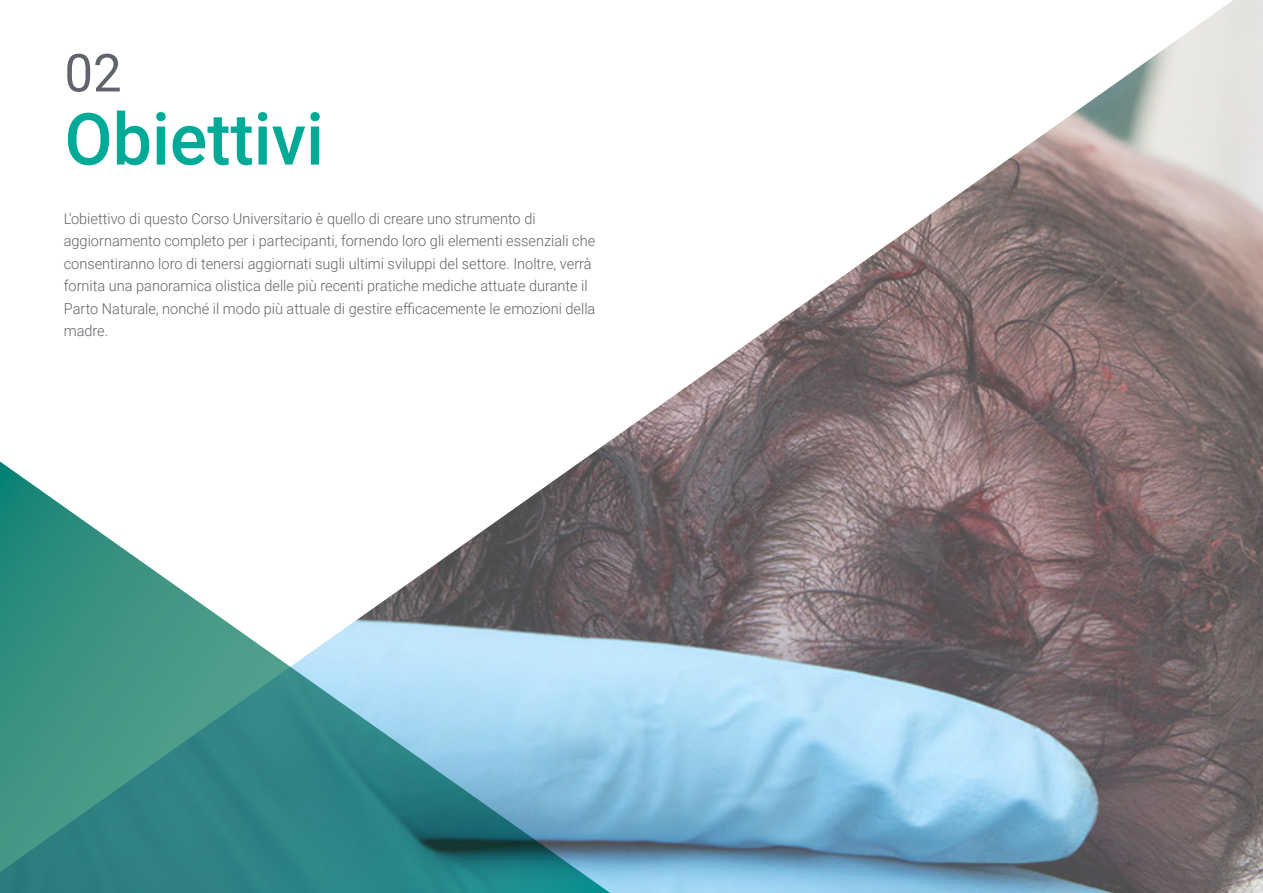
<style>
.page{position:relative;width:1263px;height:893px;background:#fff}
.page>*{position:absolute;margin:0;border:0;box-sizing:border-box;transform-origin:0 0}
.t1{font:500 72px "Roboto";color:#00aa97}
.t2{font:52.5px "Roboto";color:#61646a}
.t3{font:300 15px/22.5px "Roboto";color:#61646a}
</style>
<div class="page">
<img style="left:603px;top:0;width:660px;height:893px">
<svg style="left:0;top:446px;width:640px;height:447px"></svg>
<h2 class="t2" style="left:64px;top:36px;width:59px">02</h2>
<h1 class="t1" style="left:64px;top:89px;width:261px">Obiettivi</h1>
<p class="t3" style="left:64px;top:207px;width:533px">L'obiettivo di questo Corso Universitario è quello di creare uno strumento di aggiornamento completo per i partecipanti, fornendo loro gli elementi essenziali che consentiranno loro di tenersi aggiornati sugli ultimi sviluppi del settore. Inoltre, verrà fornita una panoramica olistica delle più recenti pratiche mediche attuate durante il Parto Naturale, nonché il modo più attuale di gestire efficacemente le emozioni della madre.</p>
</div>
